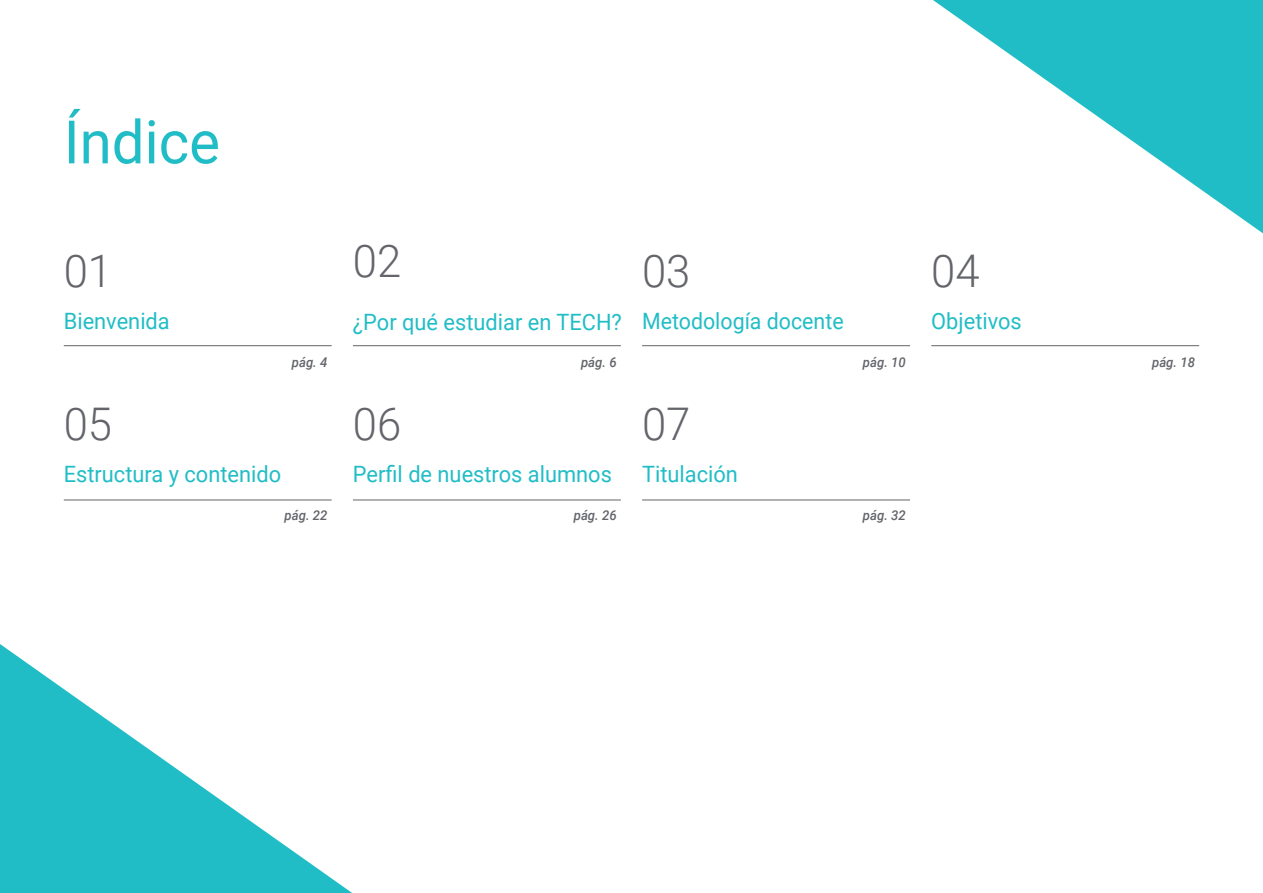
<style>
.page{position:relative;width:1263px;height:893px;background:#fff}
.page>*{position:absolute;margin:0;border:0;box-sizing:border-box;transform-origin:0 0}
.t1{font:60px "Roboto";color:#21bdc6}
.t2{font:300 45px "Roboto";color:#63656a}
.t3{font:22.5px "Roboto";color:#21bdc6}
.t4{font:22.5px "Roboto";color:#21bdc6;scale:.95 1}
.t5{font:italic 500 13.5px "Roboto";color:#63656a}
</style>
<div class="page">
<hr style="left:64px;top:345px;width:268px;height:1px;background:#63656a">
<hr style="left:64px;top:500px;width:268px;height:1px;background:#63656a">
<hr style="left:353px;top:345px;width:268px;height:1px;background:#63656a">
<hr style="left:353px;top:500px;width:268px;height:1px;background:#63656a">
<hr style="left:642px;top:345px;width:268px;height:1px;background:#63656a">
<hr style="left:642px;top:500px;width:268px;height:1px;background:#63656a">
<hr style="left:931px;top:345px;width:268px;height:1px;background:#63656a">
<svg style="left:0;top:644px;width:352px;height:249px"></svg>
<svg style="left:933px;top:0;width:330px;height:233px"></svg>
<p class="t1" style="left:64px;top:100px;width:158px">Índice</p>
<p class="t2" style="left:64px;top:239px;width:50px">01</p>
<p class="t2" style="left:353px;top:230px;width:50px">02</p>
<p class="t2" style="left:642px;top:239px;width:50px">03</p>
<p class="t2" style="left:931px;top:239px;width:50px">04</p>
<p class="t3" style="left:64px;top:305px;width:108px">Bienvenida</p>
<p class="t3" style="left:353px;top:307px;width:270px">¿Por qué estudiar en TECH?</p>
<p class="t4" style="left:642px;top:305px;width:214px">Metodología docente</p>
<p class="t3" style="left:931px;top:305px;width:92px">Objetivos</p>
<p class="t5" style="left:292px;top:353px;width:37px">pág. 4</p>
<p class="t5" style="left:581px;top:353px;width:37px">pág. 6</p>
<p class="t5" style="left:863px;top:353px;width:44px">pág. 10</p>
<p class="t5" style="left:1152px;top:353px;width:44px">pág. 18</p>
<p class="t2" style="left:64px;top:392px;width:50px">05</p>
<p class="t2" style="left:353px;top:392px;width:50px">06</p>
<p class="t2" style="left:642px;top:392px;width:50px">07</p>
<p class="t3" style="left:64px;top:458px;width:219px">Estructura y contenido</p>
<p class="t3" style="left:353px;top:458px;width:261px">Perfil de nuestros alumnos</p>
<p class="t3" style="left:642px;top:458px;width:97px">Titulación</p>
<p class="t5" style="left:285px;top:506px;width:44px">pág. 22</p>
<p class="t5" style="left:574px;top:506px;width:44px">pág. 26</p>
<p class="t5" style="left:863px;top:506px;width:44px">pág. 32</p>
</div>
